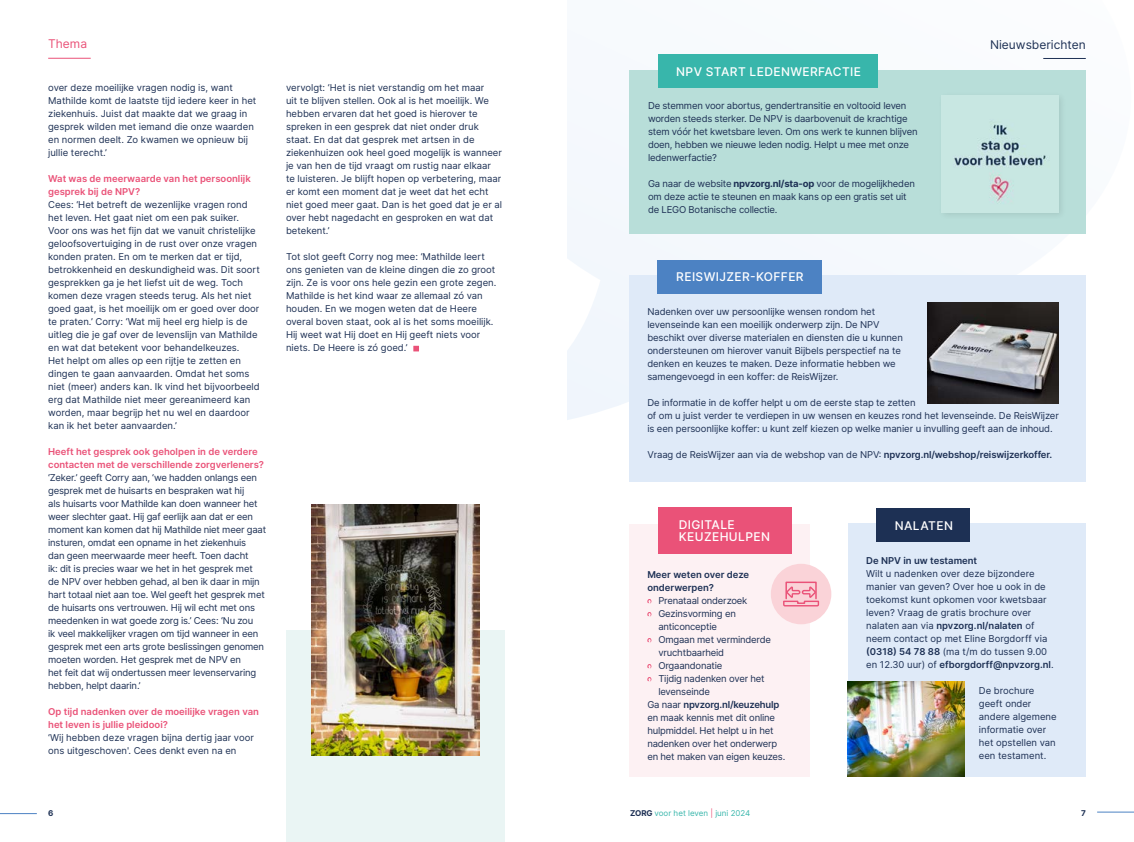
<style>
.page{position:relative;width:1134px;height:842px;background:#fff}
.page>*{position:absolute;margin:0;border:0;box-sizing:border-box;transform-origin:0 0}
.t1{font:500 12px/12px "Inter";letter-spacing:.03em;color:#fff}
.t2{font:12px "Inter";color:#1d3054}
.t3{font:12px "Inter";color:#ea5278}
.t4{font:9.5px/13px "Inter";letter-spacing:-.01em;color:#1d3054}
.t5{font:600 9.5px/13px "Inter";color:#ea5278}
.t6{font:600 9.5px/13px "Inter";color:#1d3054}
.t7{font:600 9.5px "Inter";letter-spacing:-.02em;color:#1d3054}
.t8{font:8px "Inter";color:#38b6ab}
.t9{font:700 8px "Inter";color:#1d3054}
.s1{font-weight:700}
.s2{font-weight:600}
.s3{font-weight:400}
.s4{font-weight:700;color:#1d3054}
.s5{color:#ea5278}
</style>
<div class="page">
<svg style="left:567px;top:57px;width:519px;height:363px;fill:#f5f8fd"></svg>
<hr style="left:1043px;top:58px;width:43px;height:1px;background:#1d3054">
<div style="left:286px;top:630px;width:219px;height:212px;background:#eaf5f4"></div>
<hr style="left:48px;top:58px;width:43px;height:1px;background:#ea5278">
<div style="left:629px;top:275px;width:457px;height:207px;background:#dfeaf8"></div>
<img style="left:928px;top:302px;width:131px;height:102px">
<div style="left:657px;top:260px;width:164px;height:34px;background:#4c82c3"></div>
<div style="left:629px;top:71px;width:457px;height:163px;background:#b8ded9"></div>
<div style="left:658px;top:54px;width:220px;height:34px;background:#38b6ab"></div>
<div style="left:937px;top:91px;width:130px;height:129px;background:#000;opacity:.1"></div>
<img style="left:942px;top:96px;width:117px;height:117px">
<svg style="left:413px;top:346px;width:6px;height:5px"></svg>
<div style="left:848px;top:524px;width:238px;height:253px;background:#dfeaf8"></div>
<img style="left:848px;top:681px;width:117px;height:96px">
<div style="left:876px;top:508px;width:93px;height:34px;background:#1d3054"></div>
<div style="left:629px;top:524px;width:181px;height:253px;background:#fdf1f3"></div>
<svg style="left:647px;top:599px;width:4px;height:4px"></svg>
<svg style="left:647px;top:612px;width:4px;height:4px"></svg>
<svg style="left:647px;top:638px;width:4px;height:4px"></svg>
<svg style="left:647px;top:664px;width:4px;height:4px"></svg>
<svg style="left:647px;top:677px;width:4px;height:4px"></svg>
<div style="left:658px;top:508px;width:134px;height:46px;background:#ea5278"></div>
<div style="left:771px;top:564px;width:60px;height:60px;background:#fad3d8;border-radius:50%"></div>
<svg style="left:783px;top:586px;width:37px;height:21px"></svg>
<div style="left:785px;top:582px;width:32px;height:17px;border:1px solid #ea5278"></div>
<img style="left:312px;top:504px;width:167px;height:251px">
<hr style="left:1097px;top:812px;width:37px;height:1px;background:#4c82c3">
<hr style="left:0;top:813px;width:37px;height:1px;background:#4c82c3">
<p class="t3" style="left:48px;top:35px;width:40px">Thema</p>
<p class="t2" style="left:990px;top:36px;width:97px">Nieuwsberichten</p>
<p class="t4" style="left:48px;top:81px;width:210px">over deze moeilijke vragen nodig is, want Mathilde komt de laatste tijd iedere keer in het ziekenhuis. Juist dat maakte dat we graag in gesprek wilden met iemand die onze waarden en normen deelt. Zo kwamen we opnieuw bij jullie terecht.’</p>
<p class="t5" style="left:48px;top:172px;width:204px">Wat was de meerwaarde van het persoonlijk gesprek bij de NPV?</p>
<p class="t4" style="left:48px;top:198px;width:213px">Cees: ‘Het betreft de wezenlijke vragen rond het leven. Het gaat niet om een pak suiker.<br>Voor ons was het fijn dat we vanuit christelijke geloofsovertuiging in de rust over onze vragen konden praten. En om te merken dat er tijd, betrokkenheid en deskundigheid was. Dit soort gesprekken ga je het liefst uit de weg. Toch komen deze vragen steeds terug. Als het niet goed gaat, is het moeilijk om er goed over door te praten.’ Corry: ‘Wat mij heel erg hielp is de uitleg die je gaf over de levenslijn van Mathilde en wat dat betekent voor behandelkeuzes.<br>Het helpt om alles op een rijtje te zetten en dingen te gaan aanvaarden. Omdat het soms niet (meer) anders kan. Ik vind het bijvoorbeeld erg dat Mathilde niet meer gereanimeerd kan worden, maar begrijp het nu wel en daardoor kan ik het beter aanvaarden.’</p>
<p class="t5" style="left:48px;top:445px;width:217px">Heeft het gesprek ook geholpen in de verdere contacten met de verschillende zorgverleners?</p>
<p class="t4" style="left:48px;top:471px;width:219px">‘Zeker.’ geeft Corry aan, ‘we hadden onlangs een gesprek met de huisarts en bespraken wat hij<br>als huisarts voor Mathilde kan doen wanneer het weer slechter gaat. Hij gaf eerlijk aan dat er een moment kan komen dat hij Mathilde niet meer gaat insturen, omdat een opname in het ziekenhuis<br>dan geen meerwaarde meer heeft. Toen dacht<br>ik: dit is precies waar we het in het gesprek met de NPV over hebben gehad, al ben ik daar in mijn hart totaal niet aan toe. Wel geeft het gesprek met de huisarts ons vertrouwen. Hij wil echt met ons meedenken in wat goede zorg is.’ Cees: ‘Nu zou<br>ik veel makkelijker vragen om tijd wanneer in een gesprek met een arts grote beslissingen genomen moeten worden. Het gesprek met de NPV en<br>het feit dat wij ondertussen meer levenservaring hebben, helpt daarin.’</p>
<p class="t5" style="left:48px;top:705px;width:212px">Op tijd nadenken over de moeilijke vragen van het leven is jullie pleidooi?</p>
<p class="t4" style="left:48px;top:731px;width:207px">‘Wij hebben deze vragen bijna dertig jaar voor ons uitgeschoven'. Cees denkt even na en</p>
<p class="t4" style="left:286px;top:81px;width:218px">vervolgt: ‘Het is niet verstandig om het maar<br>uit te blijven stellen. Ook al is het moeilijk. We hebben ervaren dat het goed is hierover te spreken in een gesprek dat niet onder druk staat. En dat dat gesprek met artsen in de ziekenhuizen ook heel goed mogelijk is wanneer je van hen de tijd vraagt om rustig naar elkaar te luisteren. Je blijft hopen op verbetering, maar er komt een moment dat je weet dat het echt niet goed meer gaat. Dan is het goed dat je er al over hebt nagedacht en gesproken en wat dat betekent.’</p>
<p class="t4" style="left:286px;top:250px;width:212px">Tot slot geeft Corry nog mee: ‘Mathilde leert ons genieten van de kleine dingen die zo groot zijn. Ze is voor ons hele gezin een grote zegen.<br>Mathilde is het kind waar ze allemaal zó van houden. En we mogen weten dat de Heere overal boven staat, ook al is het soms moeilijk.<br>Hij weet wat Hij doet en Hij geeft niets voor niets. De Heere is zó goed.’</p>
<p class="t1" style="left:676px;top:65px;width:186px">NPV START LEDENWERFACTIE</p>
<p class="t4" style="left:648px;top:99px;width:271px">De stemmen voor abortus, gendertransitie en voltooid leven worden steeds sterker. De NPV is daarbovenuit de krachtige stem vóór het kwetsbare leven. Om ons werk te kunnen blijven doen, hebben we nieuwe leden nodig. Helpt u mee met onze ledenwerfactie?</p>
<p class="t4" style="left:648px;top:177px;width:268px">Ga naar de website <span class="s1">npvzorg.nl/sta-op</span> voor de mogelijkheden om deze actie te steunen en maak kans op een gratis set uit de LEGO Botanische collectie.</p>
<p class="t1" style="left:676px;top:271px;width:129px">REISWIJZER-KOFFER</p>
<p class="t4" style="left:647px;top:305px;width:257px">Nadenken over uw persoonlijke wensen rondom het levenseinde kan een moeilijk onderwerp zijn. De NPV beschikt over diverse materialen en diensten die u kunnen ondersteunen om hierover vanuit Bijbels perspectief na te denken en keuzes te maken. Deze informatie hebben we samengevoegd in een koffer: de ReisWijzer.</p>
<p class="t4" style="left:647px;top:396px;width:413px">De informatie in de koffer helpt u om de eerste stap te zetten<br>of om u juist verder te verdiepen in uw wensen en keuzes rond het levenseinde. De ReisWijzer is een persoonlijke koffer: u kunt zelf kiezen op welke manier u invulling geeft aan de inhoud.</p>
<p class="t4" style="left:647px;top:448px;width:406px">Vraag de ReisWijzer aan via de webshop van de NPV: <span class="s2">npvzorg.nl/webshop/reiswijzerkoffer.</span></p>
<p class="t1" style="left:679px;top:519px;width:93px">DIGITALE<br>KEUZEHULPEN</p>
<p class="t6" style="left:647px;top:567px;width:103px">Meer weten over deze onderwerpen?</p>
<p class="t4" style="left:658px;top:593px;width:91px">Prenataal onderzoek</p>
<p class="t4" style="left:658px;top:606px;width:79px">Gezinsvorming en</p>
<p class="t4" style="left:658px;top:619px;width:60px">anticonceptie</p>
<p class="t4" style="left:658px;top:632px;width:114px">Omgaan met verminderde</p>
<p class="t4" style="left:658px;top:645px;width:67px">vruchtbaarheid</p>
<p class="t4" style="left:658px;top:658px;width:66px">Orgaandonatie</p>
<p class="t4" style="left:658px;top:671px;width:108px">Tijdig nadenken over het</p>
<p class="t4" style="left:658px;top:684px;width:53px">levenseinde</p>
<p class="t7" style="left:647px;top:697px;width:133px"><span class="s3">Ga naar</span> npvzorg.nl/keuzehulp</p>
<p class="t4" style="left:647px;top:710px;width:129px">en maak kennis met dit online</p>
<p class="t4" style="left:647px;top:723px;width:128px">hulpmiddel. Het helpt u in het</p>
<p class="t4" style="left:647px;top:736px;width:131px">nadenken over het onderwerp</p>
<p class="t4" style="left:647px;top:749px;width:139px">en het maken van eigen keuzes.</p>
<p class="t1" style="left:895px;top:520px;width:60px">NALATEN</p>
<p class="t6" style="left:866px;top:554px;width:112px">De NPV in uw testament</p>
<p class="t4" style="left:866px;top:567px;width:189px">Wilt u nadenken over deze bijzondere manier van geven? Over hoe u ook in de toekomst kunt opkomen voor kwetsbaar leven? Vraag de gratis brochure over nalaten aan via <span class="s2">npvzorg.nl/nalaten</span> of neem contact op met Eline Borgdorff via <span class="s2">(0318) 54 78 88</span> (ma t/m do tussen 9.00 en 12.30 uur) of <span class="s2">efborgdorff@npvzorg.nl</span>.</p>
<p class="t4" style="left:979px;top:684px;width:79px">De brochure geeft onder andere algemene informatie over het opstellen van een testament.</p>
<p class="t9" style="left:48px;top:807px;width:7px">6</p>
<p class="t8" style="left:630px;top:807px;width:122px"><span class="s4">ZORG</span> voor het leven <span class="s5">|</span> juni 2024</p>
<p class="t9" style="left:1081px;top:807px;width:6px">7</p>
</div>
